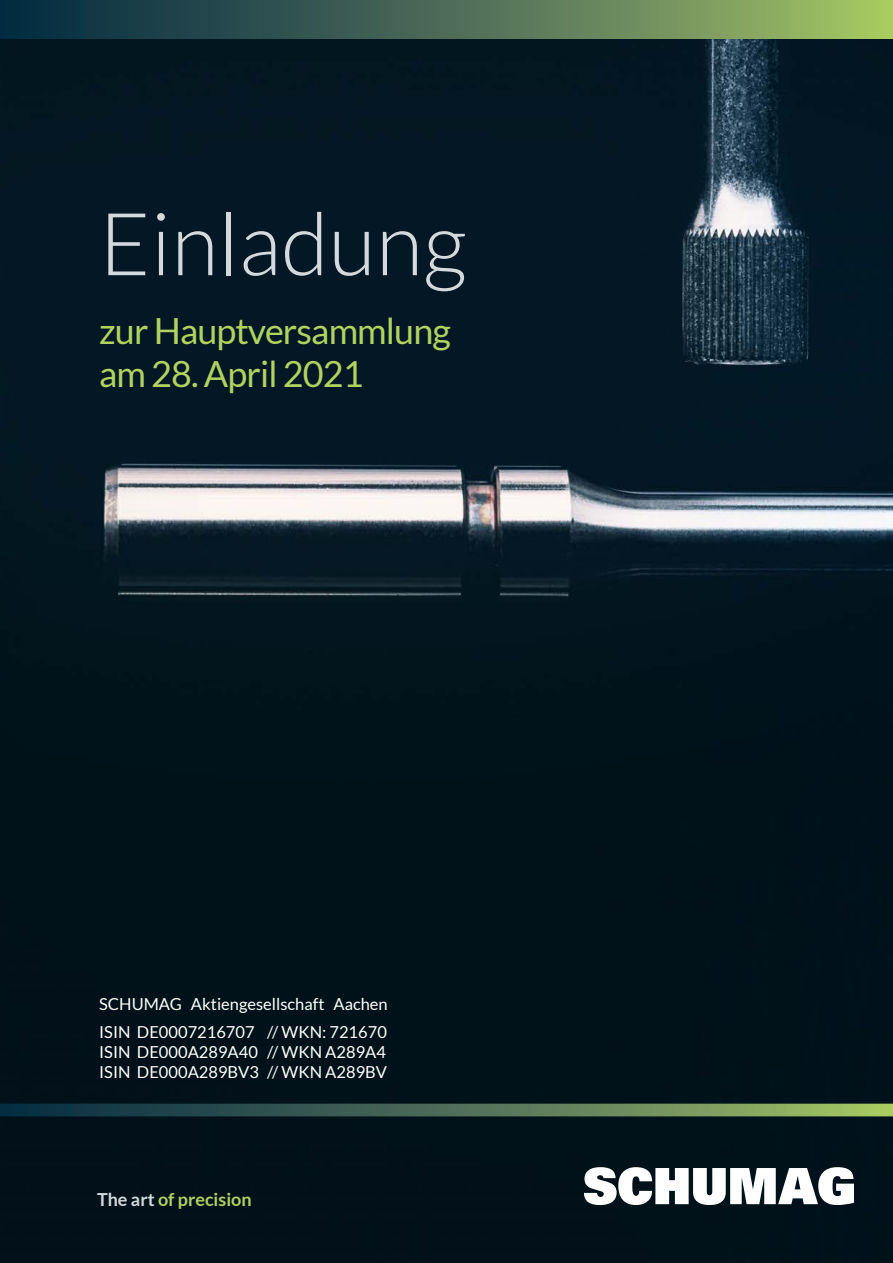
<style>
.page{position:relative;width:893px;height:1263px;background:#fff}
.page>*{position:absolute;margin:0;border:0;box-sizing:border-box;transform-origin:0 0}
.t1{font:300 87px "Lato";color:#d3d9dd}
.t2{font:36px/43.2px "Lato";letter-spacing:-.025em;color:#b0d360}
.t3{font:700 18px "Lato";color:#b0d360}
.t4{font:16.5px/28.3px "Lato";color:#fff}
.s1{color:#d3d9dd}
</style>
<div class="page">
<img style="left:0;top:38px;width:893px;height:1225px">
<svg style="left:584px;top:1167px;width:270px;height:38px"></svg>
<svg style="left:0;top:1104px;width:893px;height:12px;background:#507155"></svg>
<div style="left:0;top:0;width:893px;height:38px;background:linear-gradient(to right,#024,#a2bf67)"></div>
<h1 class="t1" style="left:99px;top:197px;width:369px">Einladung</h1>
<h2 class="t2" style="left:99px;top:309px;width:353px">zur Hauptversammlung am 28. April 2021</h2>
<p class="t4" style="left:99px;top:990px;width:290px">SCHUMAG Aktiengesellschaft Aachen<br>ISIN DE0007216707 // WKN: 721670</p>
<p class="t4" style="left:99px;top:1042px;width:289px;line-height:19.8px">ISIN DE000A289A40 // WKN A289A4<br>ISIN DE000A289BV3 // WKN A289BV</p>
<p class="t3" style="left:97px;top:1189px;width:156px"><span class="s1">The art</span> of precision</p>
</div>
